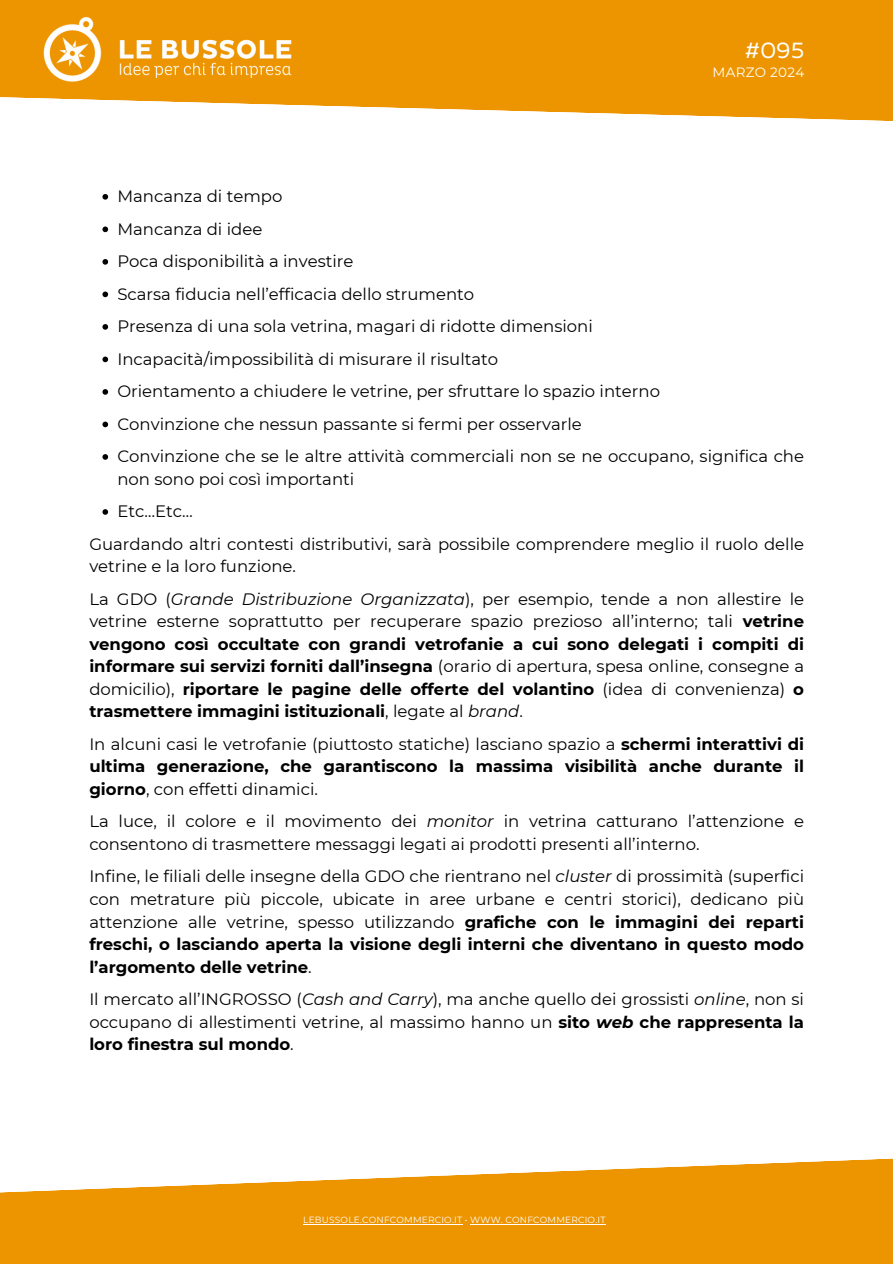
<style>
.page{position:relative;width:893px;height:1264px;background:#fff}
.page>*{position:absolute;margin:0;border:0;box-sizing:border-box;transform-origin:0 0}
.t1{font:22.5px "Muller";color:#fff}
.t2{font:16.5px/22.5px "Montserrat";color:#000}
.t3{font:700 16.5px/22.5px "Montserrat";color:#000;text-align:justify}
.t4{font:13.5px "Montserrat";letter-spacing:.02em;color:#fff}
.t5{font:9px "Montserrat";letter-spacing:.02em;color:#fff}
.s1{font-style:italic}
.s2{font-weight:700}
.s3{font-weight:400}
.s4{font-weight:700;font-style:italic}
</style>
<div class="page">
<svg style="left:0;top:1158px;width:892px;height:105px;fill:#ed9500"></svg>
<hr style="left:303px;top:1223px;width:159px;height:1px;background:#fff">
<hr style="left:470px;top:1223px;width:135px;height:1px;background:#fff">
<svg style="left:0;top:0;width:892px;height:121px;background:#efa221"></svg>
<img style="left:30px;top:3px;width:279px;height:93px">
<svg style="left:102px;top:194px;width:6px;height:6px"></svg>
<svg style="left:102px;top:226px;width:6px;height:6px"></svg>
<svg style="left:102px;top:259px;width:6px;height:6px"></svg>
<svg style="left:102px;top:291px;width:6px;height:6px"></svg>
<svg style="left:102px;top:324px;width:6px;height:6px"></svg>
<svg style="left:102px;top:356px;width:6px;height:6px"></svg>
<svg style="left:102px;top:389px;width:6px;height:6px"></svg>
<svg style="left:102px;top:421px;width:6px;height:6px"></svg>
<svg style="left:102px;top:454px;width:6px;height:6px"></svg>
<svg style="left:102px;top:509px;width:6px;height:6px"></svg>
<p class="t1" style="left:745px;top:41px;width:60px">#095</p>
<p class="t4" style="left:712px;top:64px;width:93px">MARZO 2024</p>
<p class="t2" style="left:117px;top:185px;width:166px">Mancanza di tempo</p>
<p class="t2" style="left:117px;top:217px;width:146px">Mancanza di idee</p>
<p class="t2" style="left:117px;top:250px;width:237px">Poca disponibilità a investire</p>
<p class="t2" style="left:117px;top:282px;width:358px">Scarsa fiducia nell’efficacia dello strumento</p>
<p class="t2" style="left:117px;top:315px;width:477px">Presenza di una sola vetrina, magari di ridotte dimensioni</p>
<p class="t2" style="left:117px;top:347px;width:382px">Incapacità/impossibilità di misurare il risultato</p>
<p class="t2" style="left:117px;top:380px;width:544px">Orientamento a chiudere le vetrine, per sfruttare lo spazio interno</p>
<p class="t2" style="left:117px;top:412px;width:466px">Convinzione che nessun passante si fermi per osservarle</p>
<p class="t2" style="left:117px;top:445px;width:688px">Convinzione che se le altre attività commerciali non se ne occupano, significa che non sono poi così importanti</p>
<h1 class="t2" style="left:117px;top:500px;width:77px">Etc…Etc…</h1>
<h1 class="t2" style="left:89px;top:532px;width:716px">Guardando altri contesti distributivi, sarà possibile comprendere meglio il ruolo delle vetrine e la loro funzione.</h1>
<h1 class="t2" style="left:89px;top:587px;width:716px;text-align:justify">La GDO (<span class="s1">Grande Distribuzione Organizzata</span>), per esempio, tende a non allestire le vetrine esterne soprattutto per recuperare spazio prezioso all’interno; tali <span class="s2">vetrine vengono così occultate con grandi vetrofanie a cui sono delegati i compiti di informare sui servizi forniti dall’insegna</span> (orario di apertura, spesa online, consegne a domicilio), <span class="s2">riportare le pagine delle offerte del volantino</span> (idea di convenienza) <span class="s2">o trasmettere immagini istituzionali</span>, legate al <span class="s1">brand</span>.</h1>
<h1 class="t3" style="left:89px;top:732px;width:716px"><span class="s3">In alcuni casi le vetrofanie (piuttosto statiche) lasciano spazio a</span> schermi interattivi di ultima generazione, che garantiscono la massima visibilità anche durante il giorno<span class="s3">, con effetti dinamici.</span></h1>
<h1 class="t2" style="left:89px;top:810px;width:716px">La luce, il colore e il movimento dei <span class="s1">monitor</span> in vetrina catturano l’attenzione e consentono di trasmettere messaggi legati ai prodotti presenti all’interno.</h1>
<h1 class="t2" style="left:89px;top:865px;width:716px;text-align:justify">Infine, le filiali delle insegne della GDO che rientrano nel <span class="s1">cluster</span> di prossimità (superfici con metrature più piccole, ubicate in aree urbane e centri storici), dedicano più attenzione alle vetrine, spesso utilizzando <span class="s2">grafiche con le immagini dei reparti freschi, o lasciando aperta la visione degli interni che diventano in questo modo l’argomento delle vetrine</span>.</h1>
<p class="t2" style="left:89px;top:987px;width:716px;text-align:justify">Il mercato all’INGROSSO (<span class="s1">Cash and Carry</span>), ma anche quello dei grossisti <span class="s1">online</span>, non si occupano di allestimenti vetrine, al massimo hanno un <span class="s2">sito</span> <span class="s4">web</span> <span class="s2">che rappresenta la loro finestra sul mondo</span>.</p>
<h2 class="t5" style="left:303px;top:1214px;width:304px">LEBUSSOLE.CONFCOMMERCIO.IT • WWW. CONFCOMMERCIO.IT</h2>
</div>
